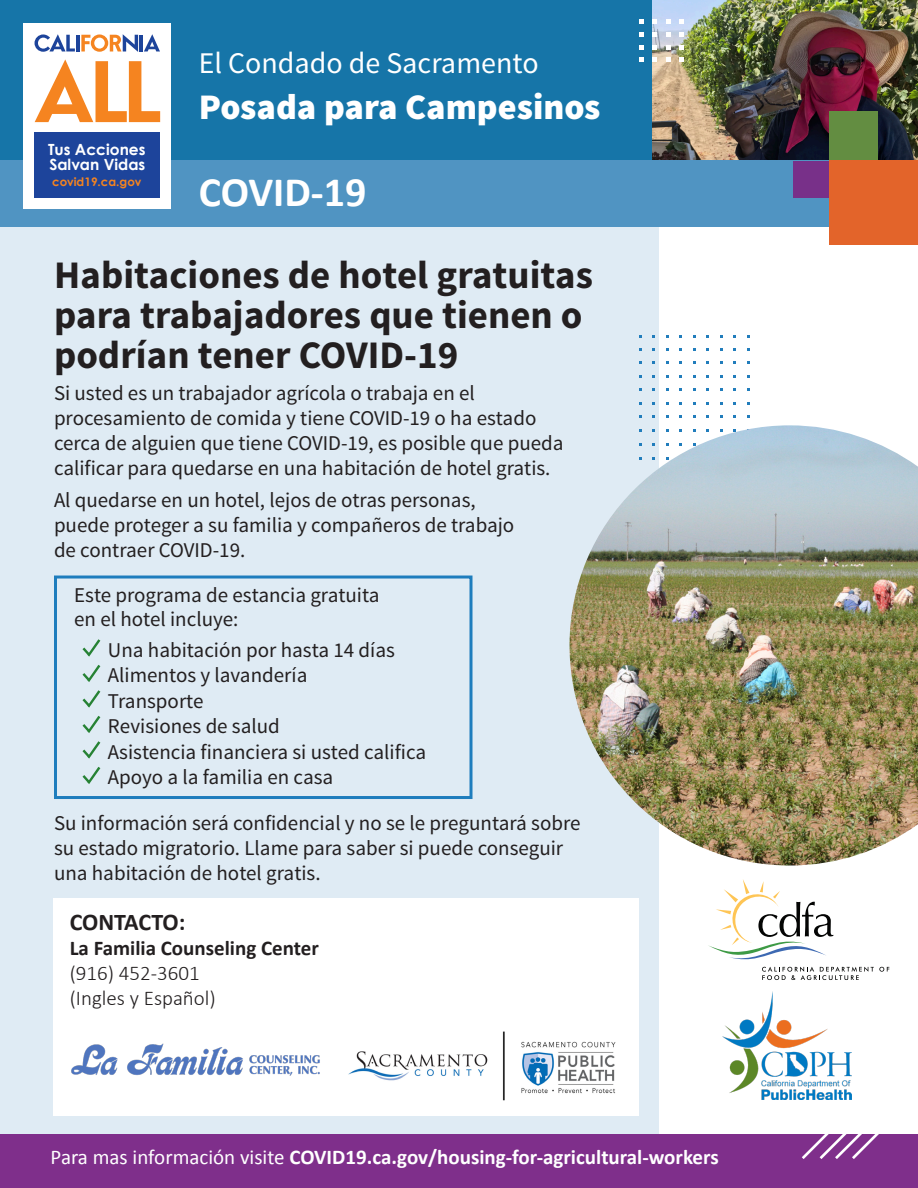
<style>
.page{position:relative;width:918px;height:1188px;background:#fff}
.page>*{position:absolute;margin:0;border:0;box-sizing:border-box;transform-origin:0 0}
.t1{font:700 42px "Calibri";color:#fff}
.t2{font:700 39px "Source Sans Pro";color:#231f20}
.t3{font:900 36px "Source Sans Pro";color:#fff}
.t4{font:30px "Source Sans Pro";color:#fff}
.t5{font:700 24px "Calibri";letter-spacing:-.005em;color:#231f20}
.t6{font:21px/25.2px "Source Sans Pro";color:#231f20}
.t7{font:700 21px "Calibri";color:#fff}
.t8{font:300 21px/25.2px "Calibri";color:#231f20}
.t9{font:700 15.45px/15.5px "Century Gothic";color:#fff}
.t10{font:700 11.85px "Century Gothic";color:#f58420}
.s1{font-weight:700}
.s2{font-weight:400}
</style>
<div class="page">
<div style="left:0;top:0;width:918px;height:161px;background:#1675a8"></div>
<img style="left:652px;top:0;width:266px;height:160px">
<div style="left:0;top:160px;width:659px;height:1028px;background:#dfebf4"></div>
<div style="left:0;top:160px;width:918px;height:67px;background:#5094c2"></div>
<div style="left:793px;top:161px;width:36px;height:37px;background:#783089"></div>
<div style="left:829px;top:111px;width:49px;height:50px;background:#638d41"></div>
<div style="left:829px;top:161px;width:89px;height:84px;background:#e3642a"></div>
<div style="left:0;top:1134px;width:918px;height:54px;background:#7f2f8b"></div>
<div style="left:53px;top:899px;width:585px;height:217px;background:#fff"></div>
<svg style="left:639px;top:20px;width:5px;height:4px"></svg>
<svg style="left:652px;top:20px;width:5px;height:4px"></svg>
<svg style="left:666px;top:20px;width:5px;height:4px"></svg>
<svg style="left:679px;top:20px;width:5px;height:4px"></svg>
<svg style="left:639px;top:32px;width:5px;height:5px"></svg>
<svg style="left:652px;top:32px;width:5px;height:5px"></svg>
<svg style="left:666px;top:32px;width:5px;height:5px"></svg>
<svg style="left:679px;top:32px;width:5px;height:5px"></svg>
<svg style="left:639px;top:45px;width:5px;height:4px"></svg>
<svg style="left:652px;top:45px;width:5px;height:4px"></svg>
<svg style="left:666px;top:45px;width:5px;height:4px"></svg>
<svg style="left:679px;top:45px;width:5px;height:4px"></svg>
<svg style="left:639px;top:58px;width:5px;height:4px"></svg>
<svg style="left:652px;top:58px;width:5px;height:4px"></svg>
<svg style="left:666px;top:58px;width:5px;height:4px"></svg>
<svg style="left:679px;top:58px;width:5px;height:4px"></svg>
<img style="left:723px;top:992px;width:129px;height:108px">
<svg style="left:82px;top:639px;width:18px;height:18px"></svg>
<svg style="left:82px;top:665px;width:18px;height:17px"></svg>
<svg style="left:82px;top:690px;width:18px;height:18px"></svg>
<svg style="left:82px;top:716px;width:18px;height:17px"></svg>
<svg style="left:82px;top:741px;width:18px;height:18px"></svg>
<svg style="left:82px;top:767px;width:18px;height:17px"></svg>
<svg style="left:802px;top:1134px;width:77px;height:25px"></svg>
<svg style="left:708px;top:879px;width:181px;height:101px"></svg>
<div style="left:54px;top:576px;width:418px;height:223px;border:3px solid #1e7dbd"></div>
<div style="left:24px;top:23px;width:147px;height:186px;background:#fff"></div>
<div style="left:35px;top:132px;width:125px;height:66px;background:#1d449b"></div>
<svg style="left:35px;top:59px;width:125px;height:63px"></svg>
<svg style="left:35px;top:34px;width:40px;height:18px"></svg>
<hr style="left:76px;top:35px;width:3px;height:16px;background:#1d449b">
<svg style="left:81px;top:34px;width:57px;height:18px"></svg>
<hr style="left:140px;top:35px;width:3px;height:16px;background:#1d449b">
<svg style="left:144px;top:34px;width:16px;height:17px"></svg>
<img style="left:569px;top:425px;width:349px;height:441px">
<img style="left:71px;top:1043px;width:249px;height:33px">
<img style="left:348px;top:1031px;width:268px;height:70px">
<p class="t9" style="left:48px;top:141px;width:99px">Tus Acciones<br>Salvan Vidas</p>
<p class="t10" style="left:52px;top:173px;width:91px">covid19.ca.gov</p>
<p class="t4" style="left:199px;top:44px;width:341px">El Condado de Sacramento</p>
<p class="t3" style="left:199px;top:84px;width:403px">Posada para Campesinos</p>
<p class="t1" style="left:199px;top:165px;width:169px">COVID-19</p>
<p class="t2" style="left:54px;top:250px;width:541px">Habitaciones de hotel gratuitas</p>
<p class="t2" style="left:54px;top:290px;width:530px">para trabajadores que tienen o</p>
<p class="t2" style="left:54px;top:330px;width:406px">podrían tener COVID-19</p>
<p class="t6" style="left:54px;top:380px;width:511px">Si usted es un trabajador agrícola o trabaja en el procesamiento de comida y tiene COVID-19 o ha estado cerca de alguien que tiene COVID-19, es posible que pueda calificar para quedarse en una habitación de hotel gratis.</p>
<p class="t6" style="left:54px;top:488px;width:462px">Al quedarse en un hotel, lejos de otras personas, puede proteger a su familia y compañeros de trabajo de contraer COVID-19.</p>
<p class="t6" style="left:74px;top:583px;width:307px;line-height:24px">Este programa de estancia gratuita en el hotel incluye:</p>
<p class="t6" style="left:108px;top:637px;width:288px">Una habitación por hasta 14 días</p>
<p class="t6" style="left:108px;top:663px;width:201px">Alimentos y lavandería</p>
<p class="t6" style="left:108px;top:688px;width:97px">Transporte</p>
<p class="t6" style="left:108px;top:714px;width:173px">Revisiones de salud</p>
<p class="t6" style="left:108px;top:739px;width:320px">Asistencia financiera si usted califica</p>
<p class="t6" style="left:108px;top:765px;width:227px">Apoyo a la familia en casa</p>
<p class="t6" style="left:54px;top:810px;width:528px">Su información será confidencial y no se le preguntará sobre su estado migratorio. Llame para saber si puede conseguir una habitación de hotel gratis.</p>
<p class="t5" style="left:70px;top:906px;width:117px">CONTACTO:</p>
<p class="t8" style="left:70px;top:935px;width:251px"><span class="s1">La Familia Counseling Center </span>(916) 452-3601<br>(Ingles y Español)</p>
<p class="t7" style="left:51px;top:1144px;width:670px"><span class="s2">Para mas información visite</span> COVID19.ca.gov/housing-for-agricultural-workers</p>
</div>
